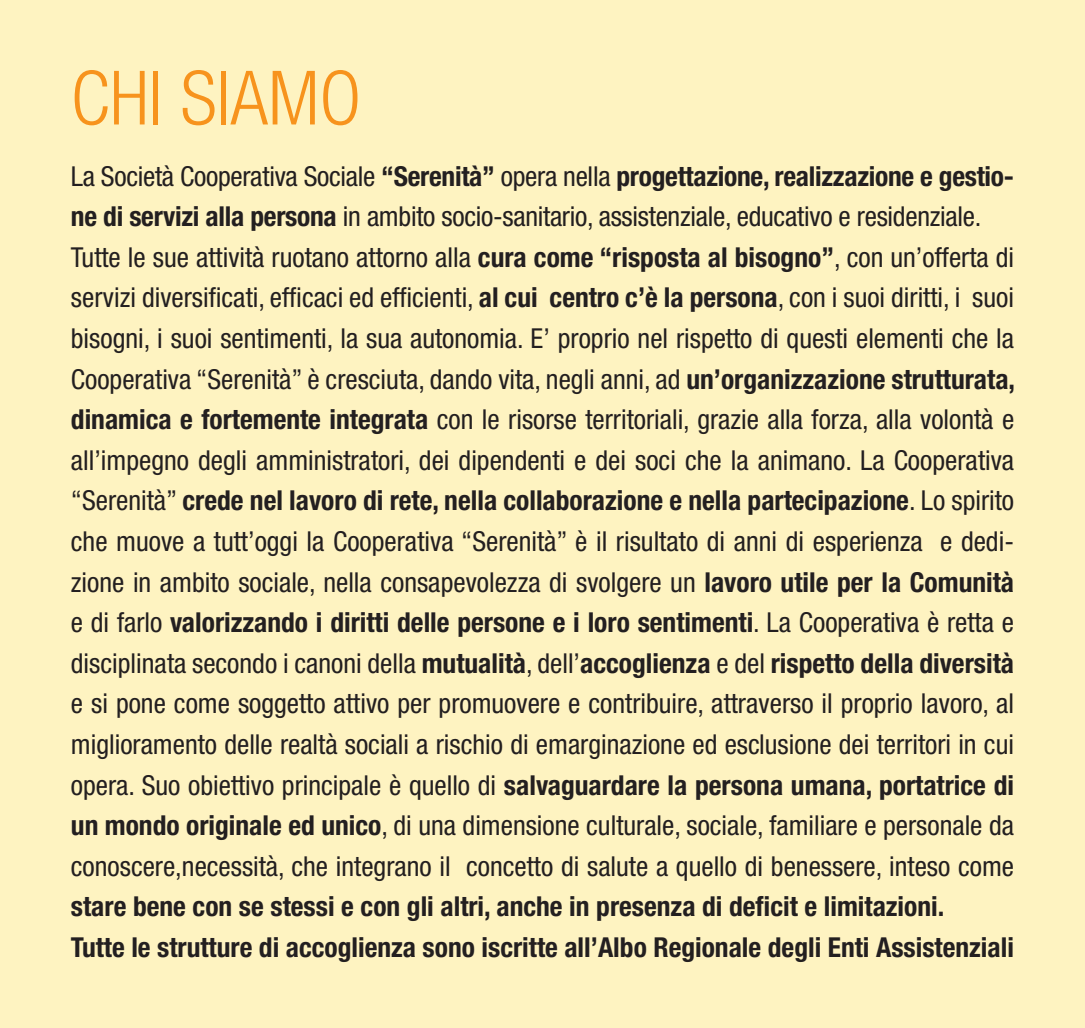
<style>
.page{position:relative;width:1085px;height:1028px;background:#fff}
.page>*{position:absolute;margin:0;border:0;box-sizing:border-box;transform-origin:0 0}
.t1{font:300 condensed 75px "Helvetica Neue LT Std";color:#f7931d}
.t2{font:condensed 27.5px/40.5px "Helvetica Neue LT Std";color:#231f20}
.t3{font:700 condensed 27.5px/40.5px "Helvetica Neue LT Std";color:#231f20}
.s1{font-weight:700}
</style>
<div class="page">
<div style="left:0;top:0;width:1084px;height:1028px;background:#fef3c1"></div>
<h1 class="t1" style="left:71px;top:55px;width:292px">CHI SIAMO</h1>
<p class="t2" style="left:71px;top:155px;width:945px">La Società Cooperativa Sociale <span class="s1">“Serenità”</span> opera nella <span class="s1">progettazione, realizzazione e gestio&shy;ne di servizi alla persona</span> in ambito socio-sanitario, assistenziale, educativo e residenziale.<br>Tutte le sue attività ruotano attorno alla <span class="s1">cura come “risposta al bisogno”</span>, con un’offerta di servizi diversificati, efficaci ed efficienti, <span class="s1">al cui centro c’è la persona</span>, con i suoi diritti, i suoi bisogni, i suoi sentimenti, la sua autonomia. E’ proprio nel rispetto di questi elementi che la Cooperativa “Serenità” è cresciuta, dando vita, negli anni, ad <span class="s1">un’organizzazione strutturata, dinamica e fortemente integrata</span> con le risorse territoriali, grazie alla forza, alla volontà e all’impegno degli amministratori, dei dipendenti e dei soci che la animano. La Cooperativa “Serenità” <span class="s1">crede nel lavoro di rete, nella collaborazione e nella partecipazione</span>. Lo spirito che muove a tutt’oggi la Cooperativa “Serenità” è il risultato di anni di esperienza e dedi&shy;zione in ambito sociale, nella consapevolezza di svolgere un <span class="s1">lavoro utile per la Comunità </span>e di farlo <span class="s1">valorizzando i diritti delle persone e i loro sentimenti</span>. La Cooperativa è retta e disciplinata secondo i canoni della <span class="s1">mutualità</span>, dell’<span class="s1">accoglienza</span> e del <span class="s1">rispetto della diversità </span>e si pone come soggetto attivo per promuovere e contribuire, attraverso il proprio lavoro, al miglioramento delle realtà sociali a rischio di emarginazione ed esclusione dei territori in cui opera. Suo obiettivo principale è quello di <span class="s1">salvaguardare la persona umana, portatrice di un mondo originale ed unico</span>, di una dimensione culturale, sociale, familiare e personale da conoscere,necessità, che integrano il concetto di salute a quello di benessere, inteso come</p>
<p class="t3" style="left:71px;top:886px;width:944px">stare bene con se stessi e con gli altri, anche in presenza di deficit e limitazioni.<br>Tutte le strutture di accoglienza sono iscritte all’Albo Regionale degli Enti Assistenziali</p>
</div>
